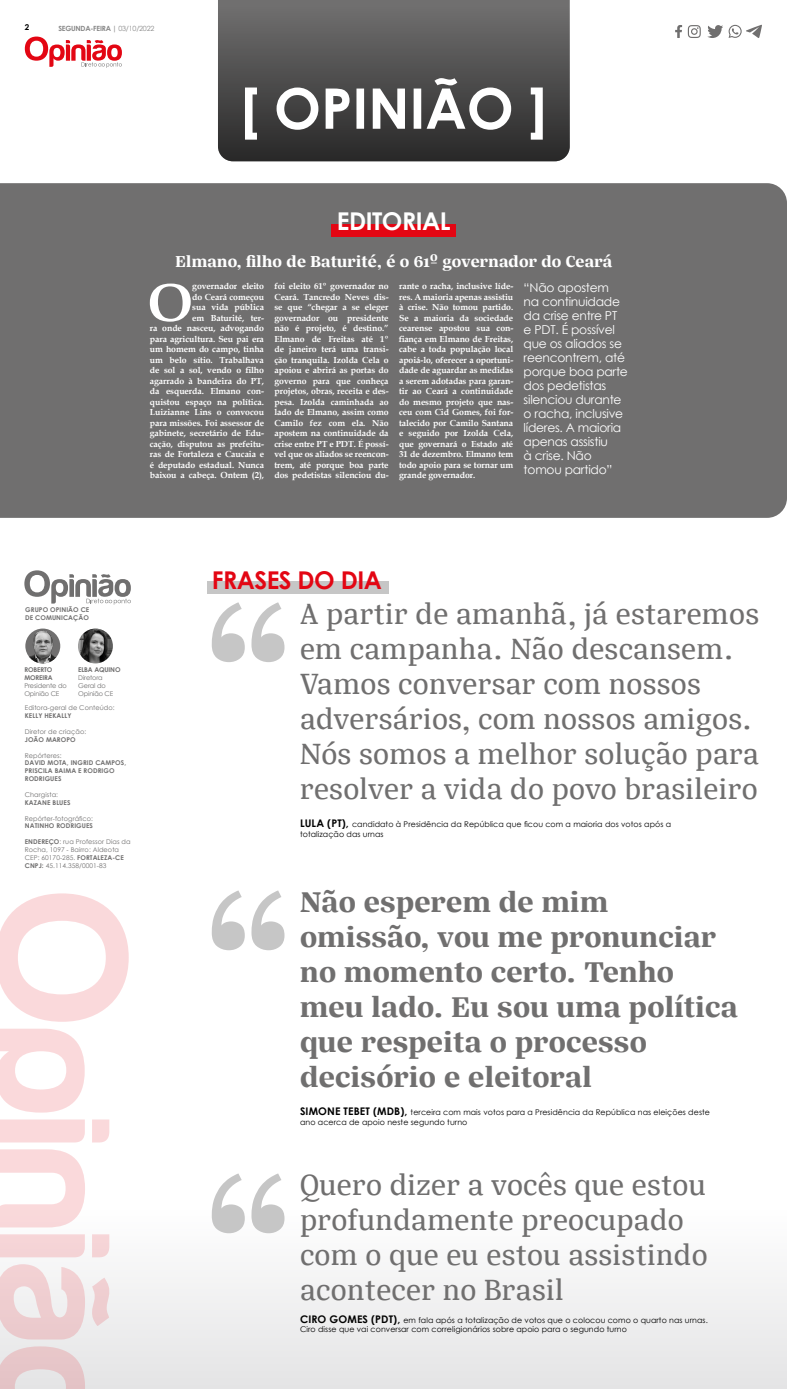
<style>
.page{position:relative;width:787px;height:1389px;background:#fff}
.page>*{position:absolute;margin:0;border:0;box-sizing:border-box;transform-origin:0 0}
.t1{font:700 54.07px "Book Antiqua";color:#fff}
.t2{font:31.5px/35px "Silva Text";letter-spacing:.01em;color:#706f6f}
.t3{font:700 31.5px/35px "Silva Text";letter-spacing:.01em;color:#706f6f}
.t4{font:700 24.5px "Century Gothic";letter-spacing:-.02em;color:#e30613}
.t5{font:700 24.5px "Century Gothic";letter-spacing:-.02em;color:#fff}
.t6{font:700 17.5px "Silva Text";letter-spacing:.01em;color:#fff}
.t7{font:12.25px/14px "Century Gothic";letter-spacing:-.02em;color:#fff}
.t8{font:700 8.75px/10.5px "Book Antiqua";letter-spacing:-.01em;color:#fff;text-align:justify}
.t9{font:700 8.05px "Century Gothic";color:#000}
.t10{font:7.88px/9.6px "Century Gothic";letter-spacing:.01em;color:#000}
.t11{font:700 7.17px "Century Gothic";letter-spacing:-.03em;color:#878787}
.t12{font:6.56px/7.9px "Century Gothic";letter-spacing:.01em;color:#706f6f}
.t13{font:700 6.56px/7.9px "Century Gothic";letter-spacing:.01em;color:#706f6f}
.t14{font:6.56px/7.9px "Century Gothic";letter-spacing:-.02em;color:#706f6f}
.t15{font:700 6.56px/7.9px "Century Gothic";letter-spacing:-.02em;color:#706f6f}
.s1{font-weight:400}
.s2{font-weight:700}
.s3{font-weight:700;font-size:10.5px}
</style>
<div class="page">
<div style="left:0;top:1190px;width:786px;height:199px;background:linear-gradient(to right,#f3f3f3,#f2f2f3)"></div>
<svg style="left:687px;top:25px;width:13px;height:13px"></svg>
<svg style="left:675px;top:25px;width:6px;height:13px"></svg>
<svg style="left:707px;top:25px;width:54px;height:13px"></svg>
<svg style="left:25px;top:37px;width:97px;height:31px"></svg>
<div style="left:207px;top:582px;width:181px;height:12px;background:#c6c6c6"></div>
<svg style="left:218px;top:0;width:351px;height:161px;background:#555"></svg>
<div style="left:0;top:183px;width:786px;height:335px;background:#706f6f"></div>
<svg style="left:245px;top:78px;width:297px;height:62px"></svg>
<svg style="left:212px;top:602px;width:72px;height:60px"></svg>
<svg style="left:24px;top:570px;width:107px;height:35px"></svg>
<div style="left:25px;top:629px;width:35px;height:34px;background:#706f6f;border-radius:50%"></div>
<img style="left:25px;top:630px;width:35px;height:33px">
<img style="left:78px;top:629px;width:35px;height:34px;border-radius:17px">
<div style="left:331px;top:224px;width:124px;height:13px;background:#e30613"></div>
<svg style="left:0;top:1029px;width:85px;height:84px"></svg>
<svg style="left:0;top:1119px;width:85px;height:24px;background:#fadbdc"></svg>
<svg style="left:92px;top:1119px;width:17px;height:24px"></svg>
<svg style="left:0;top:1149px;width:85px;height:79px"></svg>
<div style="left:0;top:1234px;width:85px;height:23px;background:#f5d4d6"></div>
<svg style="left:92px;top:1234px;width:17px;height:24px"></svg>
<svg style="left:0;top:1346px;width:85px;height:43px;background:#e6d1d3"></svg>
<svg style="left:0;top:1264px;width:111px;height:76px"></svg>
<svg style="left:0;top:893px;width:129px;height:129px"></svg>
<svg style="left:212px;top:890px;width:72px;height:60px"></svg>
<svg style="left:212px;top:1173px;width:72px;height:60px"></svg>
<p class="t9" style="left:25px;top:21px;width:6px">2</p>
<p class="t11" style="left:58px;top:23px;width:97px">SEGUNDA-FEIRA | <span class="s1">03/10/2022</span></p>
<h3 class="t5" style="left:336px;top:203px;width:115px">EDITORIAL</h3>
<h3 class="t6" style="left:175px;top:249px;width:438px">Elmano, filho de Baturité, é o 61º governador do Ceará</h3>
<h1 class="t1" style="left:148px;top:266px;width:47px">O</h1>
<p class="t8" style="left:274px;top:281px;width:116px">foi eleito 61º governador no Ceará. Tancredo Neves dis&shy;se que “chegar a se eleger governador ou presidente não é projeto, é destino.” Elmano de Freitas até 1º de janeiro terá uma transi&shy;ção tranquila. Izolda Cela o apoiou e abrirá as portas do governo para que conheça projetos, obras, receita e des&shy;pesa. Izolda caminhada ao lado de Elmano, assim como Camilo fez com ela. Não apostem na continuidade da crise entre PT e PDT. É possí&shy;vel que os aliados se reencon&shy;trem, até porque boa parte dos pedetistas silenciou du-</p>
<h3 class="t7" style="left:523px;top:281px;width:106px">“Não apostem<br>na continuidade da crise entre PT e PDT. É possível que os aliados se reencontrem, até porque boa parte dos pedetistas silenciou durante o racha, inclusive líderes. A maioria apenas assistiu<br>à crise. Não tomou partido”</h3>
<p class="t8" style="left:150px;top:281px;width:116px;text-align:right">governador eleito<br>do Ceará começou<br>sua vida pública<br>em Baturité, ter-<br>ra onde nasceu, advogando para agricultura. Seu pai era um homem do campo, tinha um belo sítio. Trabalhava de sol a sol, vendo o filho agarrado à bandeira do PT, da esquerda. Elmano con&shy;quistou espaço na política.<br>Luizianne Lins o convocou para missões. Foi assessor de gabinete, secretário de Edu&shy;cação, disputou as prefeitu&shy;ras de Fortaleza e Caucaia e é deputado estadual. Nunca baixou a cabeça. Ontem (2),</p>
<p class="t8" style="left:399px;top:281px;width:116px">rante o racha, inclusive líde&shy;res. A maioria apenas assistiu à crise. Não tomou partido.<br>Se a maioria da sociedade cearense apostou sua con&shy;fiança em Elmano de Freitas, cabe a toda população local apoiá-lo, oferecer a oportuni&shy;dade de aguardar as medidas a serem adotadas para garan&shy;tir ao Ceará a continuidade do mesmo projeto que nas&shy;ceu com Cid Gomes, foi for&shy;talecido por Camilo Santana e seguido por Izolda Cela, que governará o Estado até 31 de dezembro. Elmano tem todo apoio para se tornar um grande governador.</p>
<h3 class="t4" style="left:212px;top:562px;width:172px">FRASES DO DIA</h3>
<p class="t13" style="left:25px;top:605px;width:65px">GRUPO OPINIÃO CE<br>DE COMUNICAÇÃO</p>
<p class="t15" style="left:24px;top:666px;width:30px">ROBERTO<br>MOREIRA</p>
<p class="t14" style="left:24px;top:682px;width:44px">Presidente do<br>Opinião CE</p>
<p class="t15" style="left:78px;top:666px;width:44px">ELBA AQUINO</p>
<p class="t14" style="left:78px;top:674px;width:37px">Diretora<br>Geral do<br>Opinião CE</p>
<p class="t12" style="left:25px;top:704px;width:91px">Editora-geral de Conteúdo:</p>
<p class="t13" style="left:25px;top:712px;width:48px">KELLY HEKALLY</p>
<p class="t12" style="left:25px;top:727px;width:63px">Diretor de criação:</p>
<p class="t13" style="left:25px;top:735px;width:52px">JOÃO MAROPO</p>
<p class="t12" style="left:25px;top:751px;width:38px">Repórteres:</p>
<p class="t13" style="left:25px;top:759px;width:103px">DAVID MOTA, INGRID CAMPOS,<br>PRISCILA BAIMA E RODRIGO<br>RODRIGUES</p>
<p class="t12" style="left:25px;top:790px;width:35px">Chargista:</p>
<p class="t13" style="left:25px;top:798px;width:47px">KAZANE BLUES</p>
<p class="t12" style="left:25px;top:814px;width:70px">Repórter-fotográfico:</p>
<p class="t13" style="left:25px;top:822px;width:70px">NATINHO RODRIGUES</p>
<p class="t12" style="left:25px;top:838px;width:107px"><span class="s2">ENDEREÇO</span>: rua Professor Dias da<br>Rocha, 1097 - Bairro: Aldeota<br>CEP: 60170-285. <span class="s2">FORTALEZA-CE<br>CNPJ:</span> 45.114.358/0001-83</p>
<h2 class="t2" style="left:300px;top:596px;width:460px">A partir de amanhã, já estaremos em campanha. Não descansem.<br>Vamos conversar com nossos adversários, com nossos amigos.<br>Nós somos a melhor solução para resolver a vida do povo brasileiro</h2>
<p class="t10" style="left:300px;top:820px;width:372px"><span class="s3">LULA (PT),</span> candidato à Presidência da República que ficou com a maioria dos votos após a totalização das urnas</p>
<h2 class="t3" style="left:300px;top:884px;width:439px">Não esperem de mim omissão, vou me pronunciar no momento certo. Tenho meu lado. Eu sou uma política que respeita o processo decisório e eleitoral</h2>
<p class="t10" style="left:300px;top:1107px;width:411px"><span class="s3">SIMONE TEBET (MDB),</span> terceira com mais votos para a Presidência da República nas eleições deste ano acerca de apoio neste segundo turno</p>
<h2 class="t2" style="left:300px;top:1167px;width:409px">Quero dizer a vocês que estou profundamente preocupado com o que eu estou assistindo acontecer no Brasil</h2>
<p class="t10" style="left:300px;top:1315px;width:409px"><span class="s3">CIRO GOMES (PDT),</span> em fala após a totalização de votos que o colocou como o quarto nas urnas.<br>Ciro disse que vai conversar com correligionários sobre apoio para o segundo turno</p>
</div>
